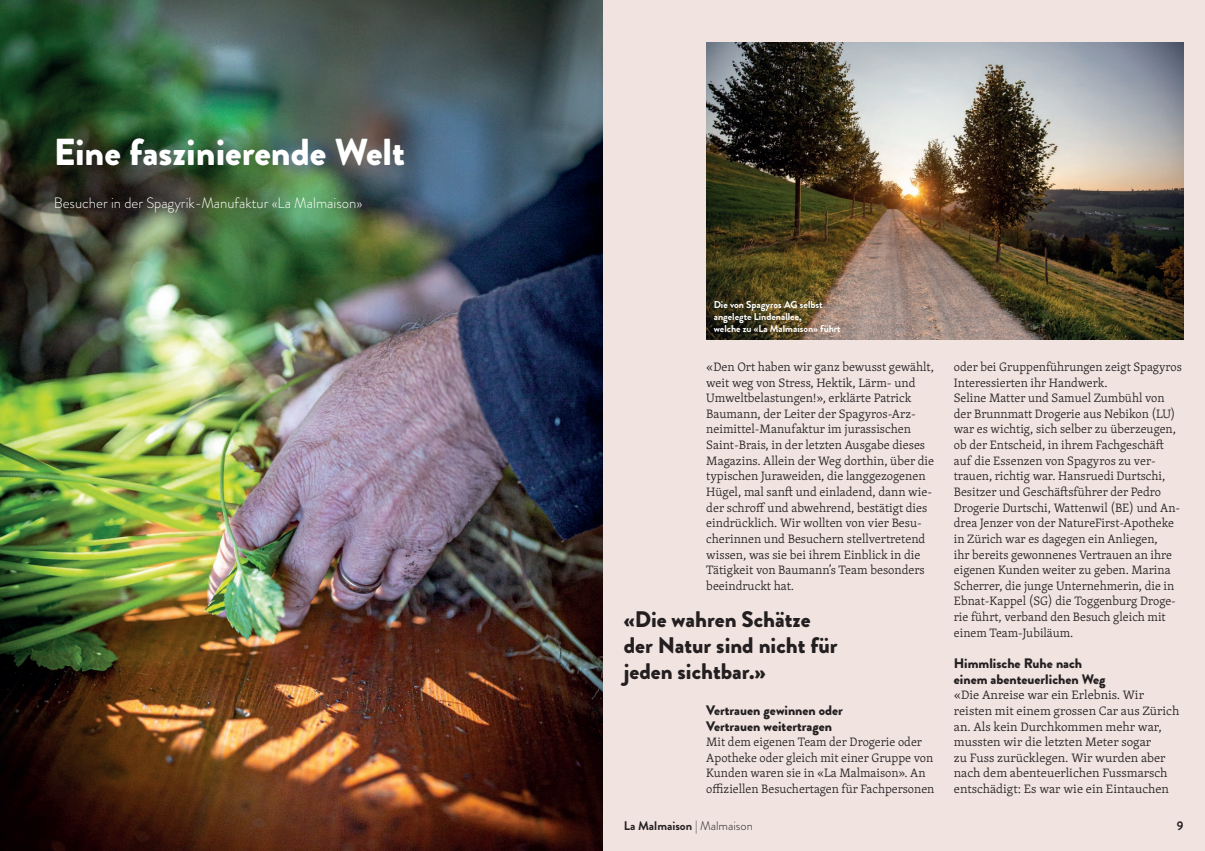
<style>
.page{position:relative;width:1205px;height:851px;background:#fff}
.page>*{position:absolute;margin:0;border:0;box-sizing:border-box;transform-origin:0 0}
.t1{font:900 37.5px "Brandon Grotesque";color:#fff}
.t2{font:900 22.5px/26.2px "Brandon Grotesque";color:#231f20}
.t3{font:300 15px "Brandon Grotesque";color:#fff}
.t4{font:900 13.75px/15.6px "Brandon Grotesque";color:#231f20}
.t5{font:300 12.5px/15.6px "Skolar Latin";color:#231f20}
.t6{font:700 12.5px "Brandon Grotesque";color:#231f20}
.t7{font:700 10px/12px "Brandon Grotesque";color:#fff}
.s1{font-weight:300}
</style>
<div class="page">
<div style="left:0;top:0;width:1205px;height:850px;background:#f0e3e0"></div>
<img style="left:0;top:0;width:602px;height:850px">
<img style="left:706px;top:43px;width:477px;height:296px">
<svg style="left:706px;top:254px;width:220px;height:85px"></svg>
<h1 class="t1" style="left:54px;top:125px;width:353px">Eine faszinierende Welt</h1>
<p class="t3" style="left:54px;top:192px;width:310px">Besucher in der Spagyrik-Manufaktur «La Malmaison»</p>
<p class="t7" style="left:714px;top:298px;width:128px">Die von Spagyros AG selbst angelegte Lindenallee,<br>welche zu «La Malmaison» führt</p>
<p class="t5" style="left:706px;top:358px;width:229px">«Den Ort haben wir ganz bewusst gewählt, weit weg von Stress, Hektik, Lärm- und Umweltbelastungen!», erklärte Patrick Baumann, der Leiter der Spagyros-Arz&shy;neimittel-Manufaktur im jurassischen Saint-Brais, in der letzten Ausgabe dieses Magazins. Allein der Weg dorthin, über die typischen Juraweiden, die langgezogenen Hügel, mal sanft und einladend, dann wie&shy;der schroff und abwehrend, bestätigt dies eindrücklich. Wir wollten von vier Besu&shy;cherinnen und Besuchern stellvertretend wissen, was sie bei ihrem Einblick in die Tätigkeit von Baumann’s Team besonders beeindruckt hat.</p>
<h2 class="t2" style="left:624px;top:606px;width:215px">«Die wahren Schätze der Natur sind nicht für jeden sichtbar.»</h2>
<p class="t4" style="left:706px;top:702px;width:138px">Vertrauen gewinnen oder<br>Vertrauen weitertragen</p>
<p class="t5" style="left:706px;top:733px;width:230px">Mit dem eigenen Team der Drogerie oder Apotheke oder gleich mit einer Gruppe von Kunden waren sie in «La Malmaison». An offiziellen Besuchertagen für Fachpersonen</p>
<p class="t5" style="left:954px;top:358px;width:230px">oder bei Gruppenführungen zeigt Spagyros Interessierten ihr Handwerk.<br>Seline Matter und Samuel Zumbühl von der Brunnmatt Drogerie aus Nebikon (LU) war es wichtig, sich selber zu überzeugen, ob der Entscheid, in ihrem Fachgeschäft auf die Essenzen von Spagyros zu ver&shy;trauen, richtig war. Hansruedi Durtschi, Besitzer und Geschäftsführer der Pedro Drogerie Durtschi, Wattenwil (BE) und An&shy;drea Jenzer von der NatureFirst-Apotheke in Zürich war es dagegen ein Anliegen,<br>ihr bereits gewonnenes Vertrauen an ihre eigenen Kunden weiter zu geben. Marina Scherrer, die junge Unternehmerin, die in Ebnat-Kappel (SG) die Toggenburg Droge&shy;rie führt, verband den Besuch gleich mit einem Team-Jubiläum.</p>
<p class="t4" style="left:954px;top:655px;width:153px">Himmlische Ruhe nach einem abenteuerlichen Weg</p>
<p class="t5" style="left:954px;top:686px;width:227px">«Die Anreise war ein Erlebnis. Wir reisten mit einem grossen Car aus Zürich an. Als kein Durchkommen mehr war, mussten wir die letzten Meter sogar<br>zu Fuss zurücklegen. Wir wurden aber nach dem abenteuerlichen Fussmarsch entschädigt: Es war wie ein Eintauchen</p>
<p class="t6" style="left:624px;top:816px;width:131px">La Malmaison <span class="s1">| Malmaison</span></p>
<p class="t6" style="left:1177px;top:816px;width:8px">9</p>
</div>
